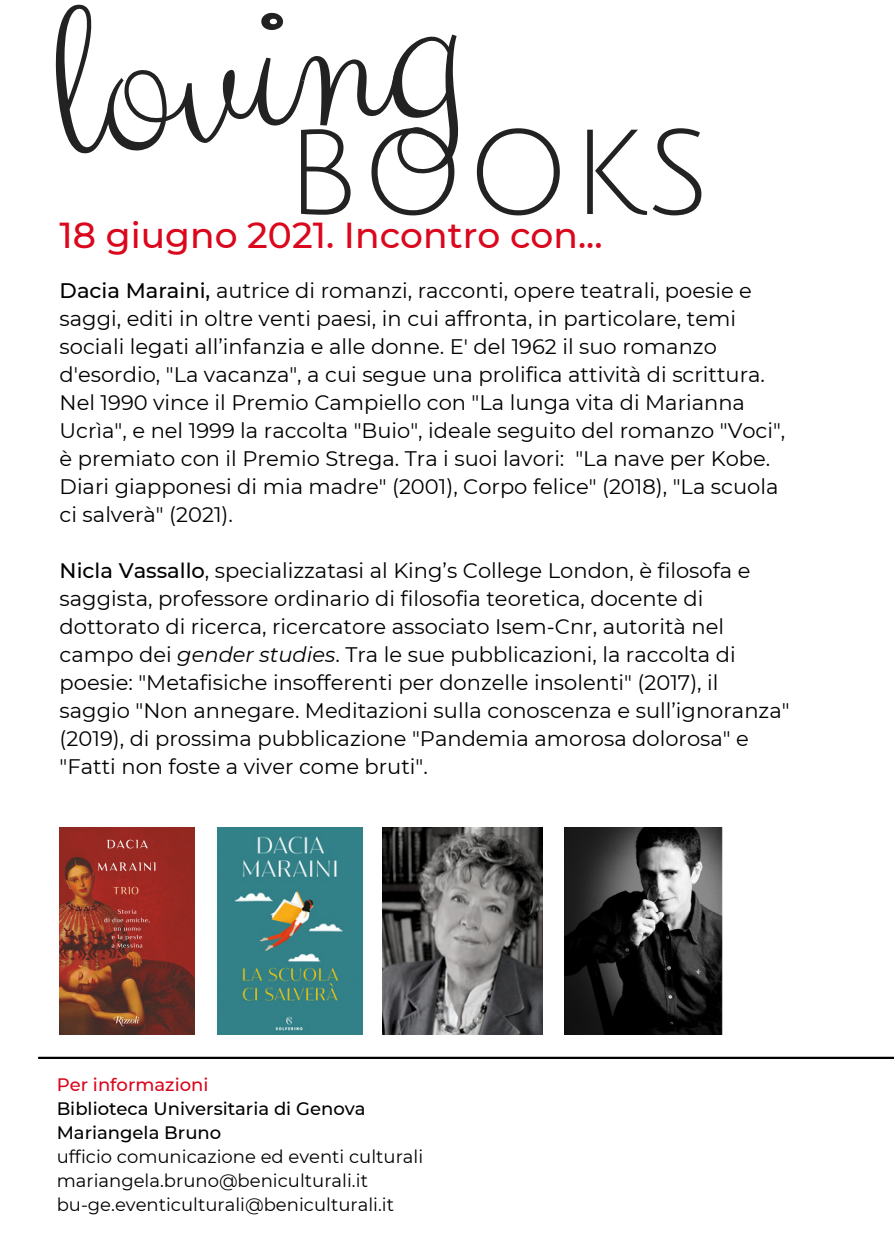
<style>
.page{position:relative;width:894px;height:1258px;background:#fff}
.page>*{position:absolute;margin:0;border:0;box-sizing:border-box;transform-origin:0 0}
.t1{font:227.1px "Clicker Script";color:#222}
.t2{font:117.9px "Julius Sans One";letter-spacing:.01em;color:#222}
.t3{font:500 36px "Montserrat";color:#da071d}
.t4{font:21px/27.9px "Montserrat";color:#000}
.t5{font:18px "Montserrat";color:#000}
.t6{font:500 18px "Montserrat";color:#000}
.t7{font:500 18px "Montserrat";color:#da071d}
.s1{font-weight:500}
.s2{font-style:italic}
</style>
<div class="page">
<hr style="left:39px;top:1057px;width:854px;height:2px;background:#000">
<img style="left:564px;top:827px;width:158px;height:207px">
<img style="left:382px;top:827px;width:160px;height:207px">
<img style="left:60px;top:827px;width:135px;height:207px">
<img style="left:218px;top:827px;width:144px;height:207px">
<p class="t1" style="left:36px;top:-49px;width:412px;rotate:-6deg">loving</p>
<p class="t2" style="left:285px;top:112px;width:426px">BOOKS</p>
<p class="t3" style="left:60px;top:213px;width:544px">18 giugno 2021. Incontro con...</p>
<p class="t4" style="left:60px;top:276px;width:706px"><span class="s1">Dacia Maraini,</span> autrice di romanzi, racconti, opere teatrali, poesie e saggi, editi in oltre venti paesi, in cui affronta, in particolare, temi sociali legati all’infanzia e alle donne. E' del 1962 il suo romanzo d'esordio, "La vacanza", a cui segue una prolifica attività di scrittura.</p>
<p class="t4" style="left:60px;top:388px;width:727px">Nel 1990 vince il Premio Campiello con "La lunga vita di Marianna<br>Ucrìa", e nel 1999 la raccolta "Buio", ideale seguito del romanzo "Voci",</p>
<p class="t4" style="left:60px;top:444px;width:720px">è premiato con il Premio Strega. Tra i suoi lavori: "La nave per Kobe.<br>Diari giapponesi di mia madre" (2001), Corpo felice" (2018), "La scuola</p>
<p class="t4" style="left:60px;top:500px;width:175px">ci salverà" (2021).</p>
<p class="t4" style="left:60px;top:556px;width:731px"><span class="s1">Nicla Vassallo</span>, specializzatasi al King’s College London, è filosofa e saggista, professore ordinario di filosofia teoretica, docente di dottorato di ricerca, ricercatore associato Isem-Cnr, autorità nel campo dei <span class="s2">gender studies</span>. Tra le sue pubblicazioni, la raccolta di poesie: "Metafisiche insofferenti per donzelle insolenti" (2017), il saggio "Non annegare. Meditazioni sulla conoscenza e sull’ignoranza" (2019), di prossima pubblicazione "Pandemia amorosa dolorosa" e "Fatti non foste a viver come bruti".</p>
<p class="t7" style="left:57px;top:1073px;width:153px">Per informazioni</p>
<p class="t6" style="left:57px;top:1097px;width:310px">Biblioteca Universitaria di Genova</p>
<p class="t6" style="left:57px;top:1121px;width:166px">Mariangela Bruno</p>
<p class="t5" style="left:57px;top:1145px;width:368px">ufficio comunicazione ed eventi culturali</p>
<p class="t5" style="left:57px;top:1169px;width:313px">mariangela.bruno@beniculturali.it</p>
<p class="t5" style="left:57px;top:1193px;width:339px">bu-ge.eventiculturali@beniculturali.it</p>
</div>
